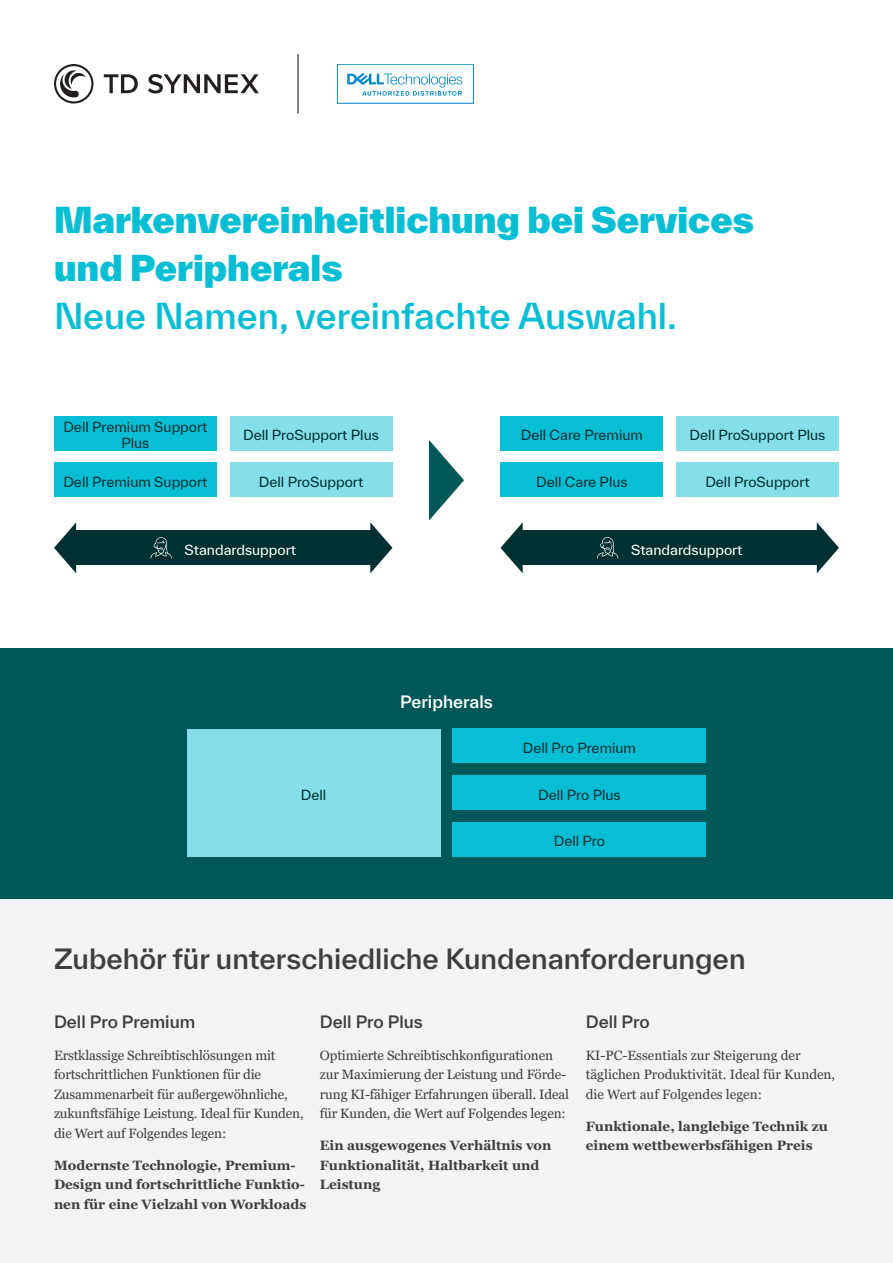
<style>
.page{position:relative;width:893px;height:1263px;background:#fff}
.page>*{position:absolute;margin:0;border:0;box-sizing:border-box;transform-origin:0 0}
.t1{font:900 34.5px/48px "TWK Everett";color:#08bed5}
.t2{font:500 34.5px "TWK Everett";color:#08bed5}
.t3{font:500 27px "TWK Everett";color:#3e3e3f}
.t4{font:500 16.5px "TWK Everett";color:#3e3e3f}
.t5{font:500 16.5px "TWK Everett";color:#fff}
.t6{font:13.5px/19.5px "Georgia Pro";letter-spacing:-.01em;color:#3e3e3f}
.t7{font:700 13.5px/19.5px "Georgia Pro";color:#3e3e3f}
.t8{font:13.5px/16.5px "TWK Everett";color:#003031;text-align:center}
.t9{font:13.5px "TWK Everett";color:#fff}
</style>
<div class="page">
<div style="left:230px;top:416px;width:162px;height:34px;background:#84dfea"></div>
<div style="left:54px;top:416px;width:163px;height:34px;background:#08bed5"></div>
<div style="left:676px;top:416px;width:163px;height:34px;background:#84dfea"></div>
<div style="left:500px;top:416px;width:163px;height:34px;background:#08bed5"></div>
<div style="left:230px;top:463px;width:162px;height:34px;background:#84dfea"></div>
<div style="left:54px;top:463px;width:163px;height:34px;background:#08bed5"></div>
<div style="left:676px;top:463px;width:163px;height:34px;background:#84dfea"></div>
<div style="left:500px;top:463px;width:163px;height:34px;background:#08bed5"></div>
<div style="left:74px;top:531px;width:298px;height:34px;background:#003031"></div>
<div style="left:521px;top:531px;width:298px;height:34px;background:#003031"></div>
<svg style="left:370px;top:522px;width:22px;height:51px"></svg>
<svg style="left:817px;top:522px;width:22px;height:51px"></svg>
<svg style="left:54px;top:522px;width:22px;height:51px"></svg>
<svg style="left:500px;top:522px;width:23px;height:51px"></svg>
<svg style="left:429px;top:440px;width:35px;height:81px"></svg>
<div style="left:0;top:648px;width:893px;height:251px;background:#005758"></div>
<div style="left:453px;top:729px;width:253px;height:34px;background:#08bed5"></div>
<div style="left:453px;top:776px;width:253px;height:34px;background:#08bed5"></div>
<div style="left:453px;top:822px;width:253px;height:34px;background:#08bed5"></div>
<div style="left:187px;top:729px;width:253px;height:127px;background:#84dfea"></div>
<div style="left:0;top:899px;width:893px;height:364px;background:#f2f3f4"></div>
<svg style="left:54px;top:64px;width:39px;height:40px"></svg>
<svg style="left:104px;top:74px;width:155px;height:20px"></svg>
<hr style="left:297px;top:54px;width:2px;height:60px;background:#231f20">
<div style="left:337px;top:64px;width:137px;height:40px;border:1px solid #0087cb"></div>
<svg style="left:347px;top:73px;width:115px;height:23px"></svg>
<svg style="left:150px;top:537px;width:22px;height:21px"></svg>
<svg style="left:597px;top:537px;width:21px;height:21px"></svg>
<h1 class="t1" style="left:54px;top:196px;width:701px">Markenvereinheitlichung bei Services und Peripherals</h1>
<h1 class="t2" style="left:54px;top:292px;width:624px">Neue Namen, vereinfachte Auswahl.</h1>
<p class="t8" style="left:63px;top:418px;width:145px">Dell Premium Support<br>Plus</p>
<p class="t8" style="left:521px;top:426px;width:124px">Dell Care Premium</p>
<p class="t8" style="left:690px;top:426px;width:137px">Dell ProSupport Plus</p>
<p class="t8" style="left:63px;top:473px;width:145px">Dell Premium Support</p>
<p class="t8" style="left:259px;top:473px;width:106px">Dell ProSupport</p>
<p class="t8" style="left:536px;top:473px;width:93px">Dell Care Plus</p>
<p class="t8" style="left:705px;top:473px;width:106px">Dell ProSupport</p>
<p class="t8" style="left:243px;top:426px;width:137px">Dell ProSupport Plus</p>
<p class="t9" style="left:184px;top:540px;width:113px">Standardsupport</p>
<p class="t9" style="left:631px;top:540px;width:113px">Standardsupport</p>
<p class="t8" style="left:301px;top:786px;width:27px">Dell</p>
<p class="t5" style="left:400px;top:690px;width:94px">Peripherals</p>
<p class="t8" style="left:523px;top:739px;width:115px">Dell Pro Premium</p>
<p class="t8" style="left:538px;top:786px;width:84px">Dell Pro Plus</p>
<p class="t8" style="left:554px;top:833px;width:53px">Dell Pro</p>
<h2 class="t3" style="left:54px;top:939px;width:693px">Zubehör für unterschiedliche Kundenanforderungen</h2>
<p class="t4" style="left:54px;top:1010px;width:143px">Dell Pro Premium</p>
<p class="t4" style="left:320px;top:1010px;width:105px">Dell Pro Plus</p>
<p class="t4" style="left:586px;top:1010px;width:65px">Dell Pro</p>
<p class="t6" style="left:54px;top:1046px;width:251px">Erstklassige Schreibtischlösungen mit fortschrittlichen Funktionen für die Zusammenarbeit für außergewöhnliche, zukunftsfähige Leistung. Ideal für Kunden, die Wert auf Folgendes legen:</p>
<p class="t7" style="left:54px;top:1156px;width:254px">Modernste Technologie, Premium-<br>Design und fortschrittliche Funktio&shy;nen für eine Vielzahl von Workloads</p>
<p class="t6" style="left:320px;top:1046px;width:251px">Optimierte Schreibtischkonfigurationen zur Maximierung der Leistung und Förde&shy;rung KI-fähiger Erfahrungen überall. Ideal für Kunden, die Wert auf Folgendes legen:</p>
<p class="t7" style="left:320px;top:1136px;width:233px">Ein ausgewogenes Verhältnis von<br>Funktionalität, Haltbarkeit und<br>Leistung</p>
<p class="t6" style="left:586px;top:1046px;width:251px">KI-PC-Essentials zur Steigerung der täglichen Produktivität. Ideal für Kunden, die Wert auf Folgendes legen:</p>
<p class="t7" style="left:586px;top:1117px;width:244px">Funktionale, langlebige Technik zu einem wettbewerbsfähigen Preis</p>
</div>
